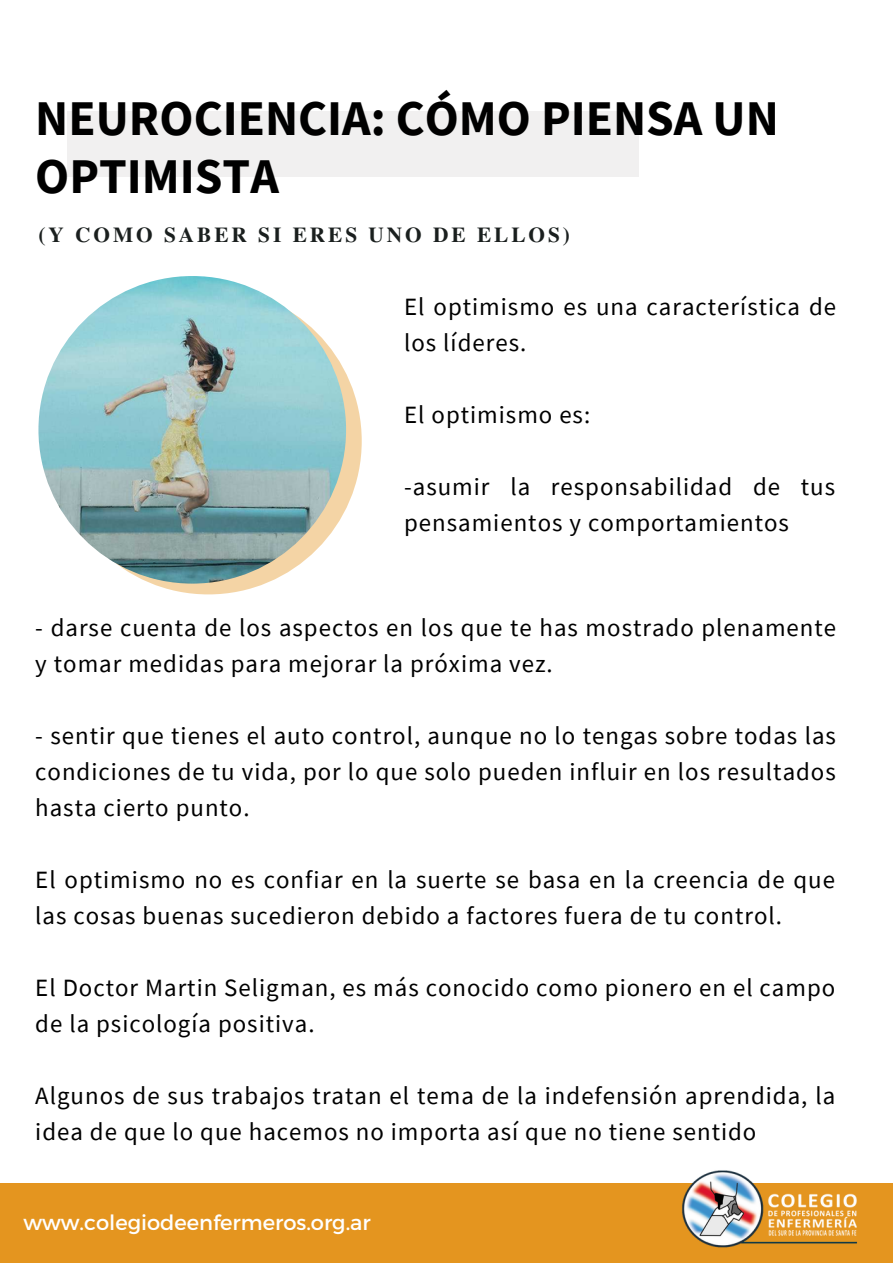
<style>
.page{position:relative;width:893px;height:1264px;background:#fff}
.page>*{position:absolute;margin:0;border:0;box-sizing:border-box;transform-origin:0 0}
.t1{font:700 49.8px/57.3px "Source Sans Pro";color:#000}
.t2{font:24.9px/36px "Source Sans Pro";letter-spacing:.04em;color:#000}
.t3{font:700 21.3px "Te X Gyre Termes";letter-spacing:.14em;color:#1a1f1e}
.t4{font:21px "Montserrat";color:#fff}
</style>
<div class="page">
<div style="left:0;top:1183px;width:892px;height:79px;background:#e4951f"></div>
<img style="left:682px;top:1170px;width:175px;height:78px">
<div style="left:68px;top:111px;width:570px;height:66px;background:#f1f0f0"></div>
<svg style="left:55px;top:288px;width:307px;height:306px;background:#f0d2a5"></svg>
<img style="left:38px;top:276px;width:308px;height:307px;border-radius:50%">
<h1 class="t1" style="left:35px;top:89px;width:745px">NEUROCIENCIA: CÓMO PIENSA UN<br>OPTIMISTA</h1>
<p class="t3" style="left:38px;top:218px;width:533px">(Y COMO SABER SI ERES UNO DE ELLOS)</p>
<p class="t2" style="left:404px;top:288px;width:433px">El optimismo es una característica de los líderes.</p>
<p class="t2" style="left:404px;top:396px;width:187px">El optimismo es:</p>
<p class="t2" style="left:404px;top:468px;width:432px">-asumir la responsabilidad de tus pensamientos y comportamientos</p>
<p class="t2" style="left:35px;top:609px;width:802px">- darse cuenta de los aspectos en los que te has mostrado plenamente y tomar medidas para mejorar la próxima vez.</p>
<p class="t2" style="left:35px;top:717px;width:802px;text-align:justify">- sentir que tienes el auto control, aunque no lo tengas sobre todas las condiciones de tu vida, por lo que solo pueden influir en los resultados hasta cierto punto.</p>
<p class="t2" style="left:35px;top:861px;width:801px">El optimismo no es confiar en la suerte se basa en la creencia de que las cosas buenas sucedieron debido a factores fuera de tu control.</p>
<p class="t2" style="left:35px;top:968px;width:801px">El Doctor Martin Seligman, es más conocido como pionero en el campo de la psicología positiva.</p>
<p class="t2" style="left:35px;top:1076px;width:801px">Algunos de sus trabajos tratan el tema de la indefensión aprendida, la idea de que lo que hacemos no importa así que no tiene sentido</p>
<p class="t4" style="left:23px;top:1208px;width:349px">www.colegiodeenfermeros.org.ar</p>
</div>
